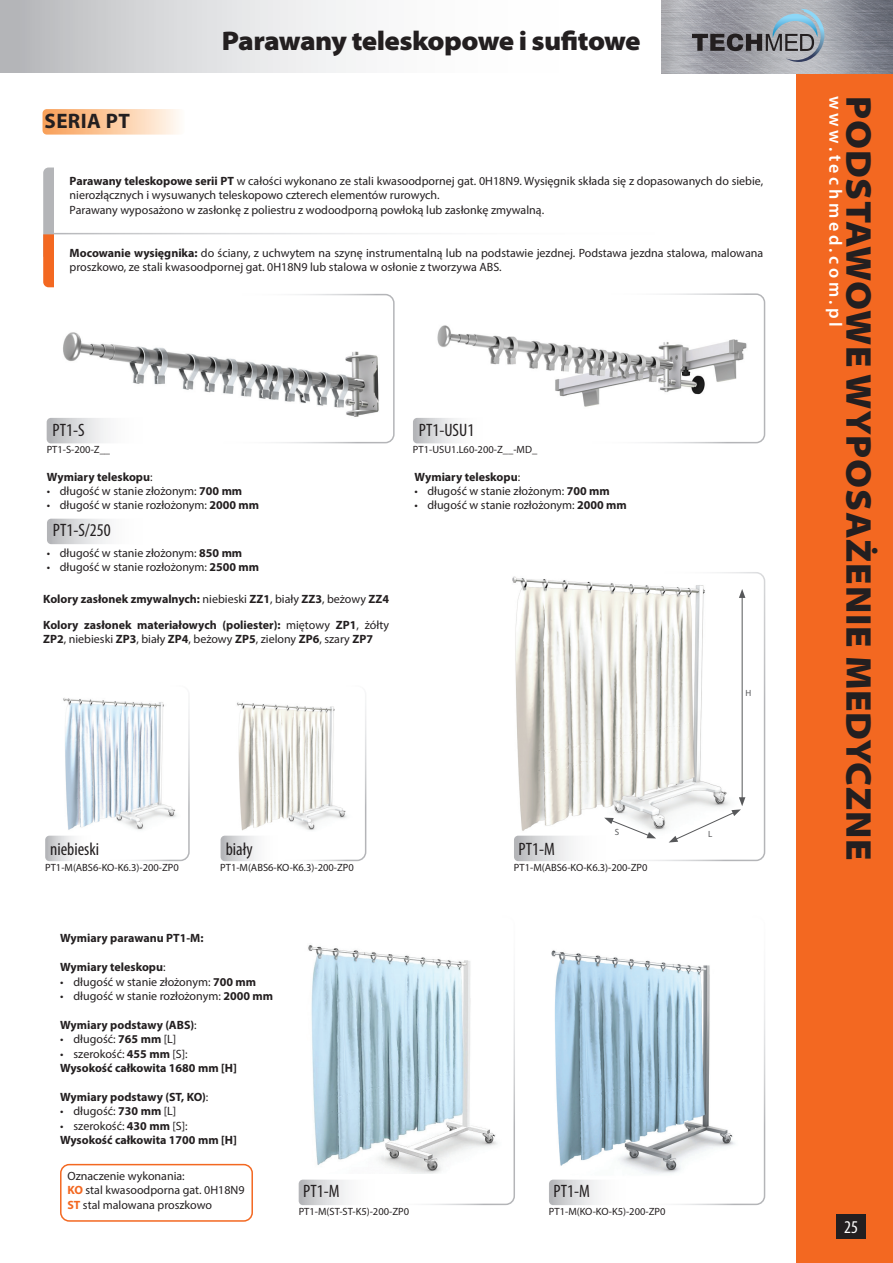
<style>
.page{position:relative;width:893px;height:1263px;background:#fff}
.page>*{position:absolute;margin:0;border:0;box-sizing:border-box;transform-origin:0 0}
.t1{font:900 semi-expanded 36px "Myriad Pro";letter-spacing:.02em;color:#231f20}
.t2{font:900 semi-expanded 27px "Myriad Pro";letter-spacing:-.025em;color:#231f20}
.t3{font:700 21px "Myriad Pro";letter-spacing:.02em;color:#231f20}
.t4{font:condensed 18px "Myriad Pro";color:#231f20}
.t5{font:600 18px "Myriad Pro";letter-spacing:.2em;color:#fff}
.t6{font:condensed 18px "Myriad Pro";color:#fff}
.kropki{font:12px/14.4px "Myriad Pro";color:#231f20}
.kropki-2{font:700 12px/14.4px "Myriad Pro";color:#231f20}
.kropki-3{font:10.5px "Myriad Pro";color:#231f20}
.kropki-4{font:9px "Myriad Pro";color:#57585a}
.s1{font-weight:700}
.s2{font-weight:400}
.s3{font-weight:700;color:#f36821}
</style>
<div class="page">
<svg style="left:43px;top:109px;width:136px;height:26px;background:#fbcba3"></svg>
<div style="left:797px;top:71px;width:96px;height:1192px;background:#f36821"></div>
<svg style="left:0;top:0;width:356px;height:73px"></svg>
<img style="left:662px;top:0;width:231px;height:73px">
<svg style="left:692px;top:9px;width:132px;height:53px;background:#8e949b"></svg>
<div style="left:836px;top:1215px;width:30px;height:24px;background:#231f20"></div>
<img style="left:63px;top:332px;width:316px;height:85px">
<div style="left:43px;top:294px;width:352px;height:149px;border:2px solid #fff;border-radius:9px"></div>
<svg style="left:47px;top:418px;width:111px;height:25px"></svg>
<div style="left:409px;top:293px;width:356px;height:150px;border:2px solid #fff;border-radius:9px"></div>
<svg style="left:413px;top:418px;width:81px;height:25px"></svg>
<img style="left:437px;top:325px;width:310px;height:82px">
<svg style="left:43px;top:168px;width:11px;height:119px"></svg>
<img style="left:512px;top:576px;width:230px;height:267px">
<div style="left:429px;top:572px;width:336px;height:289px;border:2px solid #fff;border-radius:9px"></div>
<hr style="left:742px;top:595px;width:1px;height:205px;background:#57585a">
<svg style="left:739px;top:589px;width:6px;height:9px"></svg>
<svg style="left:669px;top:797px;width:76px;height:45px"></svg>
<svg style="left:514px;top:818px;width:142px;height:43px"></svg>
<img style="left:49px;top:698px;width:128px;height:138px">
<div style="left:43px;top:685px;width:147px;height:176px;border:2px solid #fff;border-radius:9px"></div>
<svg style="left:45px;top:836px;width:53px;height:25px"></svg>
<img style="left:237px;top:702px;width:110px;height:129px">
<div style="left:219px;top:685px;width:147px;height:176px;border:2px solid #fff;border-radius:9px"></div>
<svg style="left:221px;top:836px;width:66px;height:25px"></svg>
<svg style="left:47px;top:519px;width:61px;height:25px"></svg>
<div style="left:60px;top:1164px;width:193px;height:58px;border:2px solid #f36821;border-radius:9px"></div>
<img style="left:308px;top:945px;width:190px;height:229px">
<div style="left:296px;top:916px;width:219px;height:289px;border:2px solid #fff;border-radius:9px"></div>
<svg style="left:299px;top:1179px;width:88px;height:26px"></svg>
<img style="left:552px;top:950px;width:183px;height:224px">
<div style="left:546px;top:916px;width:219px;height:289px;border:2px solid #fff;border-radius:9px"></div>
<svg style="left:549px;top:1179px;width:89px;height:26px"></svg>
<p class="t3" style="left:45px;top:107px;width:87px">SERIA PT</p>
<p class="t2" style="left:222px;top:25px;width:420px">Parawany teleskopowe i sufitowe</p>
<p class="kropki" style="left:70px;top:174px;width:695px"><span class="s1">Parawany teleskopowe serii PT</span> w całości wykonano ze stali kwasoodpornej gat. 0H18N9. Wysięgnik składa się z dopasowanych do siebie, nierozłącznych i wysuwanych teleskopowo czterech elementów rurowych.</p>
<p class="kropki" style="left:70px;top:202px;width:476px">Parawany wyposażono w zasłonkę z poliestru z wodoodporną powłoką lub zasłonkę zmywalną.</p>
<p class="kropki" style="left:70px;top:246px;width:695px"><span class="s1">Mocowanie wysięgnika:</span> do ściany, z uchwytem na szynę instrumentalną lub na podstawie jezdnej. Podstawa jezdna stalowa, malowana proszkowo, ze stali kwasoodpornej gat. 0H18N9 lub stalowa w osłonie z tworzywa ABS.</p>
<p class="t4" style="left:53px;top:419px;width:34px">PT1-S</p>
<p class="t4" style="left:419px;top:419px;width:57px">PT1-USU1</p>
<p class="kropki-3" style="left:47px;top:443px;width:65px">PT1-S-200-Z__</p>
<p class="kropki-3" style="left:413px;top:443px;width:126px">PT1-USU1.L60-200-Z__-MD_</p>
<p class="kropki-2" style="left:47px;top:469px;width:107px">Wymiary teleskopu<span class="s2">:</span></p>
<p class="kropki" style="left:47px;top:484px;width:197px">• długość w stanie złożonym: <span class="s1">700 mm</span></p>
<p class="kropki" style="left:47px;top:498px;width:214px">• długość w stanie rozłożonym: <span class="s1">2000 mm</span></p>
<p class="t4" style="left:53px;top:520px;width:59px">PT1-S/250</p>
<p class="kropki" style="left:47px;top:545px;width:197px">• długość w stanie złożonym: <span class="s1">850 mm</span></p>
<p class="kropki" style="left:47px;top:560px;width:214px">• długość w stanie rozłożonym: <span class="s1">2500 mm</span></p>
<p class="kropki-2" style="left:43px;top:591px;width:347px">Kolory zasłonek zmywalnych: <span class="s2">niebieski</span> ZZ1<span class="s2">, biały</span> ZZ3<span class="s2">, beżowy</span> ZZ4</p>
<p class="kropki-2" style="left:43px;top:617px;width:347px">Kolory zasłonek materiałowych (poliester): <span class="s2">miętowy</span> ZP1<span class="s2">, żółty<br></span>ZP2<span class="s2">, niebieski</span> ZP3<span class="s2">, biały</span> ZP4<span class="s2">, beżowy</span> ZP5<span class="s2">, zielony</span> ZP6<span class="s2">, szary</span> ZP7</p>
<p class="kropki-2" style="left:415px;top:469px;width:107px">Wymiary teleskopu<span class="s2">:</span></p>
<p class="kropki" style="left:415px;top:484px;width:197px">• długość w stanie złożonym: <span class="s1">700 mm</span></p>
<p class="kropki" style="left:415px;top:498px;width:214px">• długość w stanie rozłożonym: <span class="s1">2000 mm</span></p>
<p class="kropki-4" style="left:745px;top:687px;width:7px">H</p>
<p class="t4" style="left:50px;top:838px;width:50px">niebieski</p>
<p class="t4" style="left:226px;top:838px;width:28px">biały</p>
<p class="t4" style="left:519px;top:838px;width:38px">PT1-M</p>
<p class="kropki-4" style="left:615px;top:826px;width:6px">S</p>
<p class="kropki-4" style="left:708px;top:828px;width:6px">L</p>
<p class="kropki-3" style="left:45px;top:861px;width:135px">PT1-M(ABS6-KO-K6.3)-200-ZP0</p>
<p class="kropki-3" style="left:220px;top:861px;width:135px">PT1-M(ABS6-KO-K6.3)-200-ZP0</p>
<p class="kropki-3" style="left:514px;top:861px;width:135px">PT1-M(ABS6-KO-K6.3)-200-ZP0</p>
<p class="kropki-2" style="left:60px;top:931px;width:145px">Wymiary parawanu PT1-M:</p>
<p class="kropki-2" style="left:60px;top:959px;width:107px">Wymiary teleskopu<span class="s2">:</span></p>
<p class="kropki" style="left:60px;top:974px;width:198px">• długość w stanie złożonym: <span class="s1">700 mm</span></p>
<p class="kropki" style="left:60px;top:988px;width:215px">• długość w stanie rozłożonym: <span class="s1">2000 mm</span></p>
<p class="kropki-2" style="left:60px;top:1017px;width:138px">Wymiary podstawy (ABS)<span class="s2">:</span></p>
<p class="kropki" style="left:60px;top:1032px;width:118px">• długość: <span class="s1">765 mm</span> [L]</p>
<p class="kropki" style="left:60px;top:1046px;width:129px">• szerokość: <span class="s1">455 mm</span> [S]:</p>
<p class="kropki-2" style="left:60px;top:1060px;width:178px">Wysokość całkowita 1680 mm [H]</p>
<p class="kropki-2" style="left:60px;top:1089px;width:150px">Wymiary podstawy (ST, KO)<span class="s2">:</span></p>
<p class="kropki" style="left:60px;top:1104px;width:118px">• długość: <span class="s1">730 mm</span> [L]</p>
<p class="kropki" style="left:60px;top:1118px;width:129px">• szerokość: <span class="s1">430 mm</span> [S]:</p>
<p class="kropki-2" style="left:60px;top:1132px;width:178px">Wysokość całkowita 1700 mm [H]</p>
<p class="kropki" style="left:67px;top:1169px;width:119px">Oznaczenie wykonania:</p>
<p class="kropki" style="left:67px;top:1183px;width:179px"><span class="s3">KO</span> stal kwasoodporna gat. 0H18N9</p>
<p class="kropki" style="left:67px;top:1197px;width:146px"><span class="s3">ST</span> stal malowana proszkowo</p>
<p class="t4" style="left:303px;top:1180px;width:38px">PT1-M</p>
<p class="kropki-3" style="left:299px;top:1205px;width:112px">PT1-M(ST-ST-K5)-200-ZP0</p>
<p class="t4" style="left:553px;top:1180px;width:38px">PT1-M</p>
<p class="kropki-3" style="left:549px;top:1205px;width:118px">PT1-M(KO-KO-K5)-200-ZP0</p>
<p class="t5" style="left:847px;top:96px;width:233px;rotate:90deg">www.techmed.com.pl</p>
<p class="t1" style="left:879px;top:96px;width:766px;rotate:90deg">PODSTAWOWE WYPOSAŻENIE MEDYCZNE</p>
<p class="t6" style="left:844px;top:1216px;width:15px">25</p>
</div>
